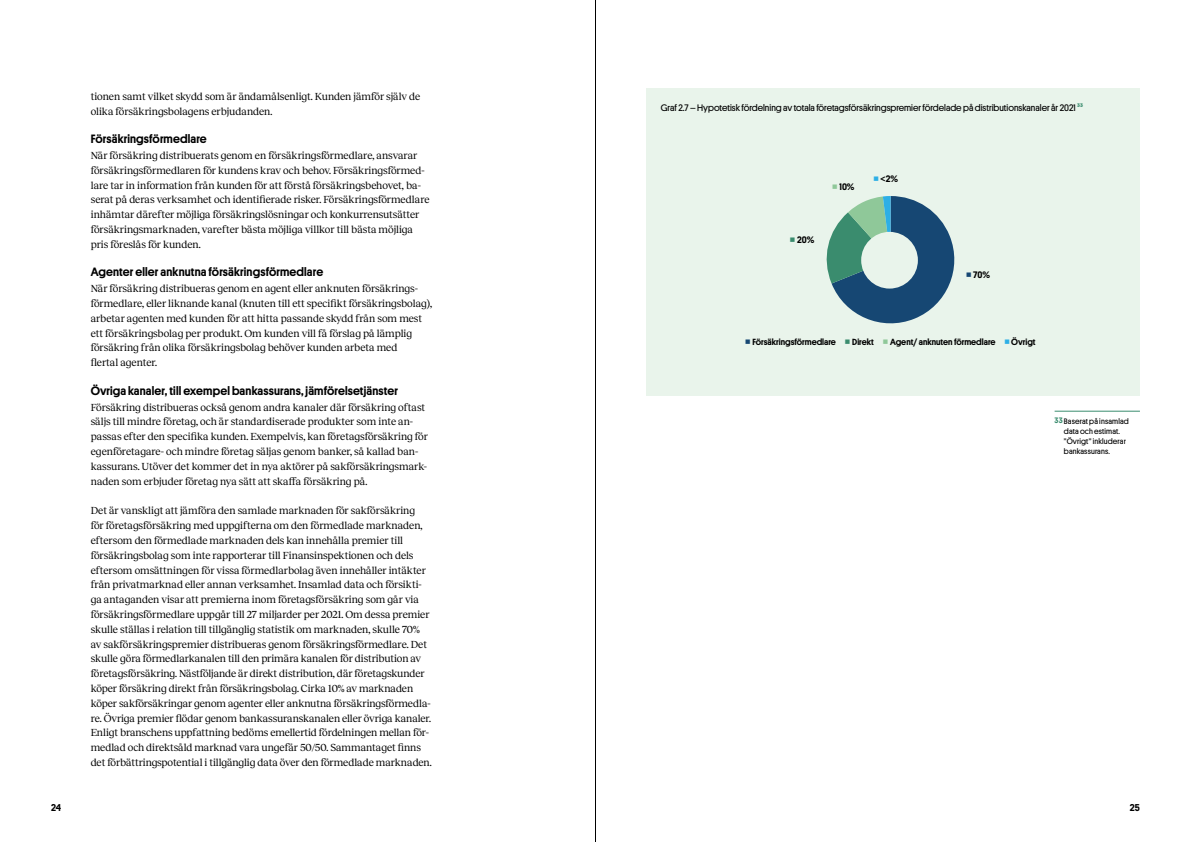
<style>
.page{position:relative;width:1191px;height:842px;background:#fff}
.page>*{position:absolute;margin:0;border:0;box-sizing:border-box;transform-origin:0 0}
.Underrubrik{font:500 12.2px "Platform";letter-spacing:.01em;color:#000}
.Bröd_Ej_indrag{font:10.6px/14.8px "Reckless";letter-spacing:-.005em;color:#000}
.t1{font:500 10px "Platform";color:#000}
.Grafhänvisning{font:9.5px "Platform";color:#000}
.t2{font:500 9.5px "Platform";color:#000}
.t3{font:500 9px "Platform";color:#000}
.Fotnoter_Bröd{font:8px/10px "Platform";letter-spacing:.02em;color:#000}
.s1{font-weight:500;color:#3a8c6e}
.s2{font-family:"Noto Sans";font-weight:700;font-size:9px;color:#3a8c6e}
.s3{font-family:"Noto Sans";font-weight:700;font-size:9px;color:#8fc899}
.s4{font-family:"Noto Sans";font-weight:700;font-size:9px;color:#2dafe6}
.s5{font-family:"Noto Sans";font-weight:700}
.s6{font-family:"Noto Sans";font-weight:700;font-size:9px;color:#164773}
.s7{font-family:"Noto Sans";font-weight:700;color:#164773}
.s8{font-family:"Noto Sans";font-weight:700;color:#3a8c6e}
.s9{font-family:"Noto Sans";font-weight:700;color:#8fc899}
.s10{font-family:"Noto Sans";font-weight:700;color:#2dafe6}
</style>
<div class="page">
<hr style="left:595px;top:0;width:1px;height:842px;background:#000">
<div style="left:646px;top:89px;width:494px;height:307px;background:#e9f4eb"></div>
<svg style="left:826px;top:196px;width:129px;height:128px"></svg>
<div style="left:861px;top:232px;width:57px;height:57px;background:#e9f4eb;border-radius:50%"></div>
<hr style="left:1054px;top:411px;width:86px;height:1px;background:#3a8c6e">
<p class="Bröd_Ej_indrag" style="left:91px;top:88px;width:331px">tionen samt vilket skydd som är ändamålsenligt. Kunden jämför själv de olika försäkringsbolagens erbjudanden.</p>
<p class="Underrubrik" style="left:91px;top:130px;width:118px">Försäkringsförmedlare</p>
<p class="Bröd_Ej_indrag" style="left:91px;top:147px;width:340px">När försäkring distribuerats genom en försäkringsförmedlare, ansvarar försäkringsförmedlaren för kundens krav och behov. Försäkringsförmed&shy;lare tar in information från kunden för att förstå försäkringsbehovet, ba&shy;serat på deras verksamhet och identifierade risker. Försäkringsförmedlare inhämtar därefter möjliga försäkringslösningar och konkurrensutsätter försäkringsmarknaden, varefter bästa möjliga villkor till bästa möjliga pris föreslås för kunden.</p>
<p class="Underrubrik" style="left:91px;top:263px;width:234px">Agenter eller anknutna försäkringsförmedlare</p>
<p class="Bröd_Ej_indrag" style="left:91px;top:280px;width:343px">När försäkring distribueras genom en agent eller anknuten försäkrings&shy;förmedlare, eller liknande kanal (knuten till ett specifikt försäkringsbolag), arbetar agenten med kunden för att hitta passande skydd från som mest ett försäkringsbolag per produkt. Om kunden vill få förslag på lämplig försäkring från olika försäkringsbolag behöver kunden arbeta med<br>flertal agenter.</p>
<p class="Underrubrik" style="left:91px;top:382px;width:309px">Övriga kanaler, till exempel bankassurans, jämförelsetjänster</p>
<p class="Bröd_Ej_indrag" style="left:91px;top:399px;width:339px">Försäkring distribueras också genom andra kanaler där försäkring oftast säljs till mindre företag, och är standardiserade produkter som inte an&shy;passas efter den specifika kunden. Exempelvis, kan företagsförsäkring för egenföretagare- och mindre företag säljas genom banker, så kallad ban&shy;kassurans. Utöver det kommer det in nya aktörer på sakförsäkringsmark&shy;naden som erbjuder företag nya sätt att skaffa försäkring på.</p>
<p class="Bröd_Ej_indrag" style="left:91px;top:502px;width:342px">Det är vanskligt att jämföra den samlade marknaden för sakförsäkring<br>för företagsförsäkring med uppgifterna om den förmedlade marknaden, eftersom den förmedlade marknaden dels kan innehålla premier till försäkringsbolag som inte rapporterar till Finansinspektionen och dels eftersom omsättningen för vissa förmedlarbolag även innehåller intäkter från privatmarknad eller annan verksamhet. Insamlad data och försikti&shy;ga antaganden visar att premierna inom företagsförsäkring som går via försäkringsförmedlare uppgår till 27 miljarder per 2021. Om dessa premier skulle ställas i relation till tillgänglig statistik om marknaden, skulle 70% av sakförsäkringspremier distribueras genom försäkringsförmedlare. Det skulle göra förmedlarkanalen till den primära kanalen för distribution av företagsförsäkring. Nästföljande är direkt distribution, där företagskunder köper försäkring direkt från försäkringsbolag. Cirka 10% av marknaden köper sakförsäkringar genom agenter eller anknutna försäkringsförmedla&shy;re. Övriga premier flödar genom bankassuranskanalen eller övriga kanaler.<br>Enligt branschens uppfattning bedöms emellertid fördelningen mellan för&shy;medlad och direktsåld marknad vara ungefär 50/50. Sammantaget finns det förbättringspotential i tillgänglig data över den förmedlade marknaden.</p>
<p class="Grafhänvisning" style="left:660px;top:100px;width:424px">Graf 2.7 – Hypotetisk fördelning av totala företagsförsäkringspremier fördelade på distributionskanaler år 2021 <span class="s1">33</span></p>
<p class="t2" style="left:790px;top:232px;width:26px"><span class="s2">■</span> 20%</p>
<p class="t2" style="left:832px;top:180px;width:24px"><span class="s3">■</span> 10%</p>
<p class="t2" style="left:873px;top:171px;width:26px"><span class="s4">■</span><span class="s5">&lt;</span>2%</p>
<p class="t2" style="left:966px;top:268px;width:25px"><span class="s6">■</span> 70%</p>
<p class="t3" style="left:745px;top:335px;width:292px"><span class="s7">■</span> Försäkringsförmedlare <span class="s8">■</span> Direkt <span class="s9">■</span> Agent/ anknuten förmedlare <span class="s10">■</span> Övrigt</p>
<p class="Fotnoter_Bröd" style="left:1064px;top:416px;width:66px;text-indent:-9px"><span class="s1">33</span> Baserat på insamlad data och estimat. ”Övrigt” inkluderar bankassurans.</p>
<p class="t1" style="left:51px;top:800px;width:12px">24</p>
<p class="t1" style="left:1130px;top:800px;width:11px">25</p>
</div>
